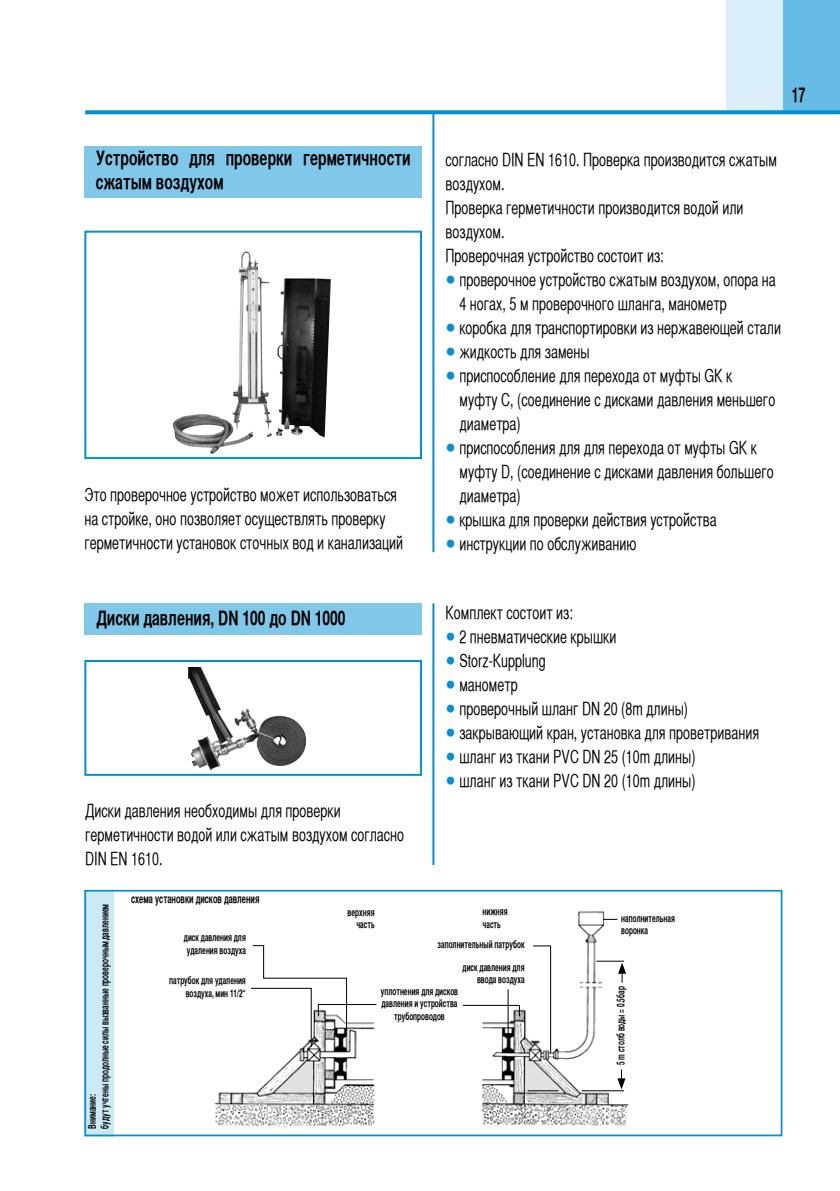
<style>
.page{position:relative;width:840px;height:1191px;background:#fff}
.page>*{position:absolute;margin:0;border:0;box-sizing:border-box;transform-origin:0 0}
.t1{font:20px/24px "Helvetica CY Bold";color:#000;scale:.85 1}
.t2{font:20px "Helvetica CY Bold";color:#000;scale:.75 1}
.t3{font:18px/24px "Helvetica CY Plain";color:#000;scale:.85 1}
.t4{font:12px "Helvetica CY Bold";color:#000;scale:.75 1}
.t5{font:10.6px/12.6px "Helvetica CY Bold";color:#000;scale:.75 1}
.s1{font-size:36px;color:#0090d2}
</style>
<div class="page">
<div style="left:726px;top:0;width:113px;height:113px;background:#d9eef8"></div>
<div style="left:782px;top:0;width:57px;height:113px;background:#66bce4"></div>
<hr style="left:85px;top:111px;width:754px;height:3px;background:#0090d2">
<div style="left:84px;top:603px;width:338px;height:31px;background:#80c8e9"></div>
<hr style="left:432px;top:112px;width:2px;height:440px;background:#0090d2">
<div style="left:84px;top:146px;width:338px;height:51px;background:#80c8e9"></div>
<img style="left:172px;top:251px;width:158px;height:203px">
<div style="left:84px;top:231px;width:338px;height:228px;border:2px solid #0090d2"></div>
<div style="left:84px;top:890px;width:30px;height:246px;background:#cce9f6"></div>
<img style="left:214px;top:911px;width:415px;height:217px">
<div style="left:84px;top:890px;width:698px;height:246px;border:2px solid #0090d2"></div>
<svg style="left:250px;top:944px;width:127px;height:104px"></svg>
<svg style="left:461px;top:1004px;width:59px;height:13px"></svg>
<svg style="left:602px;top:919px;width:15px;height:1px"></svg>
<svg style="left:532px;top:945px;width:19px;height:108px"></svg>
<hr style="left:507px;top:989px;width:1px;height:45px;background:#000">
<svg style="left:596px;top:960px;width:29px;height:22px"></svg>
<hr style="left:581px;top:1090px;width:42px;height:1px;background:#000">
<hr style="left:527px;top:1090px;width:31px;height:1px;background:#000">
<svg style="left:617px;top:1069px;width:8px;height:20px"></svg>
<hr style="left:432px;top:603px;width:2px;height:262px;background:#0090d2">
<img style="left:188px;top:667px;width:115px;height:103px">
<div style="left:84px;top:660px;width:338px;height:116px;border:2px solid #0090d2"></div>
<p class="t1" style="left:96px;top:145px;width:372px">Устройство для проверки герметичности сжатым воздухом</p>
<p class="t3" style="left:84px;top:483px;width:376px">Это проверочное устройство может использоваться на стройке, оно позволяет осуществлять проверку герметичности установок сточных вод и канализаций</p>
<p class="t2" style="left:791px;top:82px;width:20px">17</p>
<p class="t3" style="left:445px;top:148px;width:391px">согласно DIN EN 1610. Проверка производится сжатым воздухом.<br>Проверка герметичности производится водой или воздухом.<br>Проверочная устройство состоит из:</p>
<p class="t3" style="left:459px;top:268px;width:373px;text-indent:-14px"><span class="s1">•</span> проверочное устройство сжатым воздухом, опора на<br>4 ногах, 5 м проверочного шланга, манометр</p>
<p class="t3" style="left:445px;top:316px;width:396px"><span class="s1">•</span> коробка для транспортировки из нержавеющей стали</p>
<p class="t3" style="left:445px;top:340px;width:171px"><span class="s1">•</span> жидкость для замены</p>
<p class="t3" style="left:459px;top:364px;width:373px;text-indent:-14px"><span class="s1">•</span> приспособление для перехода от муфты GK к<br>муфту C, (соединение с дисками давления меньшего диаметра)</p>
<p class="t3" style="left:459px;top:436px;width:371px;text-indent:-14px"><span class="s1">•</span> приспособления для для перехода от муфты GK к муфту D, (соединение с дисками давления большего диаметра)</p>
<p class="t3" style="left:445px;top:508px;width:320px"><span class="s1">•</span> крышка для проверки действия устройства</p>
<p class="t3" style="left:445px;top:532px;width:226px"><span class="s1">•</span> инструкции по обслуживанию</p>
<p class="t1" style="left:96px;top:605px;width:294px">Диски давления, DN 100 до DN 1000</p>
<p class="t3" style="left:85px;top:798px;width:376px">Диски давления необходимы для проверки герметичности водой или сжатым воздухом согласно<br>DIN EN 1610.</p>
<p class="t3" style="left:445px;top:600px;width:151px">Комплект состоит из:</p>
<p class="t3" style="left:445px;top:624px;width:202px"><span class="s1">•</span> 2 пневматические крышки</p>
<p class="t3" style="left:445px;top:648px;width:120px"><span class="s1">•</span> Storz-Kupplung</p>
<p class="t3" style="left:445px;top:672px;width:86px"><span class="s1">•</span> манометр</p>
<p class="t3" style="left:445px;top:696px;width:287px"><span class="s1">•</span> проверочный шланг DN 20 (8m длины)</p>
<p class="t3" style="left:445px;top:720px;width:370px"><span class="s1">•</span> закрывающий кран, установка для проветривания</p>
<p class="t3" style="left:445px;top:744px;width:295px"><span class="s1">•</span> шланг из ткани PVC DN 25 (10m длины)</p>
<p class="t3" style="left:445px;top:768px;width:295px"><span class="s1">•</span> шланг из ткани PVC DN 20 (10m длины)</p>
<p class="t5" style="left:86px;top:1128px;width:301px;rotate:-90deg">Внимание:<br>будут учтены продолные силы вызванные проверочным давлением</p>
<p class="t4" style="left:131px;top:891px;width:173px">схема установки дисков давления</p>
<p class="t5" style="left:184px;top:930px;width:84px">диск давления для удаления воздуха</p>
<p class="t5" style="left:169px;top:973px;width:104px;text-align:right">патрубок для удаления воздуха, мин 11/2“</p>
<p class="t5" style="left:347px;top:905px;width:37px;text-align:right">верхняя часть</p>
<p class="t5" style="left:482px;top:905px;width:35px">нижняя часть</p>
<p class="t5" style="left:462px;top:960px;width:84px;text-align:right">диск давления для ввода воздуха</p>
<p class="t5" style="left:437px;top:938px;width:117px">заполнительный патрубок</p>
<p class="t5" style="left:380px;top:984px;width:104px;text-align:center">уплотнения для дисков давления и устройства трубопроводов</p>
<p class="t5" style="left:621px;top:911px;width:73px">наполнительная воронка</p>
<p class="t5" style="left:614px;top:1065px;width:107px;rotate:-90deg">5 m столб воды = 0.5бар</p>
</div>
